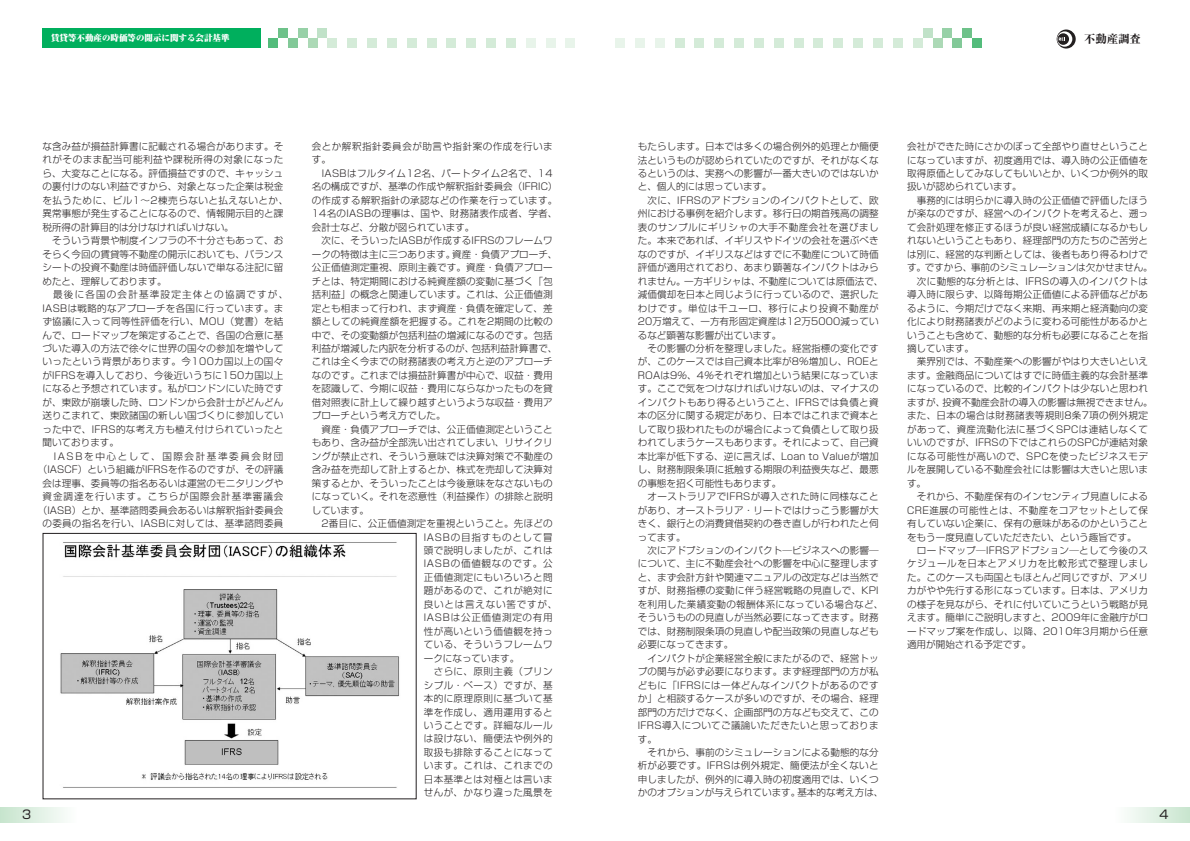
<style>
.page{position:relative;width:1190px;height:841px;background:#fff}
.page>*{position:absolute;margin:0;border:0;box-sizing:border-box;transform-origin:0 0}
.t1{font:12px "Shin Go";color:#231f20}
.t2{font:800 11.3px "Ryumin";color:#231f20}
.t3{font:300 9.6px/13.5px "Shin Go";letter-spacing:.005em;color:#231f20;text-align:justify}
.t4{font:300 9.6px/13.5px "Shin Go";letter-spacing:.04em;color:#231f20}
.t5{font:300 9.6px/13.5px "Shin Go";letter-spacing:.025em;color:#231f20}
.t6{font:300 9.6px "Shin Go";letter-spacing:.03em;color:#231f20}
.t7{font:300 9.6px/13.5px "Shin Go";letter-spacing:.05em;color:#231f20}
.t8{font:900 8.5px "Ryumin";color:#fff}
</style>
<div class="page">
<svg style="left:0;top:808px;width:64px;height:14px"></svg>
<svg style="left:1128px;top:808px;width:62px;height:14px"></svg>
<div style="left:43px;top:28px;width:218px;height:20px;background:#00af5d"></div>
<div style="left:347px;top:38px;width:10px;height:10px;background:#d4ebd8"></div>
<svg style="left:1057px;top:30px;width:19px;height:19px"></svg>
<svg style="left:1057px;top:31px;width:15px;height:16px"></svg>
<svg style="left:1057px;top:33px;width:12px;height:12px"></svg>
<svg style="left:1059px;top:38px;width:6px;height:3px"></svg>
<div style="left:268px;top:38px;width:10px;height:10px;background:#53bc7b"></div>
<div style="left:278px;top:28px;width:10px;height:10px;background:#6dc289"></div>
<div style="left:288px;top:38px;width:10px;height:10px;background:#82c998"></div>
<div style="left:298px;top:28px;width:10px;height:10px;background:#97d1a7"></div>
<div style="left:308px;top:38px;width:9px;height:10px;background:#acd9b6"></div>
<div style="left:317px;top:28px;width:10px;height:10px;background:#c0e2c8"></div>
<div style="left:327px;top:38px;width:10px;height:10px;background:#d4ebd8"></div>
<div style="left:893px;top:38px;width:10px;height:10px;background:#d4ebd8"></div>
<div style="left:913px;top:38px;width:10px;height:10px;background:#d4ebd8"></div>
<div style="left:923px;top:28px;width:10px;height:10px;background:#c0e2c8"></div>
<div style="left:933px;top:38px;width:10px;height:10px;background:#acd9b6"></div>
<div style="left:943px;top:28px;width:9px;height:10px;background:#97d1a7"></div>
<div style="left:952px;top:38px;width:10px;height:10px;background:#82c998"></div>
<div style="left:962px;top:28px;width:10px;height:10px;background:#6dc289"></div>
<div style="left:972px;top:38px;width:10px;height:10px;background:#53bc7b"></div>
<div style="left:367px;top:38px;width:10px;height:10px;background:#d4ebd8"></div>
<div style="left:387px;top:38px;width:10px;height:10px;background:#d4ebd8"></div>
<div style="left:407px;top:38px;width:10px;height:10px;background:#d4ebd8"></div>
<div style="left:427px;top:38px;width:10px;height:10px;background:#d4ebd8"></div>
<div style="left:446px;top:38px;width:10px;height:10px;background:#d4ebd8"></div>
<div style="left:466px;top:38px;width:10px;height:10px;background:#d4ebd8"></div>
<div style="left:486px;top:38px;width:10px;height:10px;background:#d4ebd8"></div>
<div style="left:506px;top:38px;width:10px;height:10px;background:#d4ebd8"></div>
<div style="left:526px;top:38px;width:10px;height:10px;background:#e8f4ea"></div>
<div style="left:546px;top:38px;width:10px;height:10px;background:#e8f4ea"></div>
<div style="left:566px;top:38px;width:9px;height:10px;background:#e8f4ea"></div>
<div style="left:873px;top:38px;width:10px;height:10px;background:#d4ebd8"></div>
<div style="left:853px;top:38px;width:10px;height:10px;background:#d4ebd8"></div>
<div style="left:833px;top:38px;width:10px;height:10px;background:#d4ebd8"></div>
<div style="left:814px;top:38px;width:9px;height:10px;background:#d4ebd8"></div>
<div style="left:794px;top:38px;width:10px;height:10px;background:#d4ebd8"></div>
<div style="left:774px;top:38px;width:10px;height:10px;background:#d4ebd8"></div>
<div style="left:754px;top:38px;width:10px;height:10px;background:#d4ebd8"></div>
<div style="left:734px;top:38px;width:10px;height:10px;background:#d4ebd8"></div>
<div style="left:714px;top:38px;width:10px;height:10px;background:#d4ebd8"></div>
<div style="left:694px;top:38px;width:10px;height:10px;background:#d4ebd8"></div>
<div style="left:675px;top:38px;width:10px;height:10px;background:#d4ebd8"></div>
<div style="left:655px;top:38px;width:10px;height:10px;background:#e8f4ea"></div>
<div style="left:635px;top:38px;width:10px;height:10px;background:#e8f4ea"></div>
<div style="left:615px;top:38px;width:10px;height:10px;background:#e8f4ea"></div>
<img style="left:60px;top:542px;width:340px;height:246px">
<p class="t8" style="left:51px;top:35px;width:180px">賃貸等不動産の時価等の開示に関する会計基準</p>
<p class="t2" style="left:1084px;top:35px;width:58px">不動産調査</p>
<p class="t3" style="left:43px;top:141px;width:247px;text-align:left">な含み益が損益計算書に記載される場合があります。それがそのまま配当可能利益や課税所得の対象になったら、大変なことになる。評価損益ですので、キャッシュの裏付けのない利益ですから、対象となった企業は税金を払うために、ビル1～2棟売らないと払えないとか、異常事態が発生することになるので、情報開示目的と課税所得の計算目的は分けなければいけない。</p>
<p class="t3" style="left:43px;top:235px;width:242px;text-indent:10px">そういう背景や制度インフラの不十分さもあって、おそらく今回の賃貸等不動産の開示においても、バランスシートの投資不動産は時価評価しないで単なる注記に留めたと、理解しております。</p>
<p class="t3" style="left:43px;top:289px;width:247px;text-align:left;text-indent:11px">最後に各国の会計基準設定主体との協調ですが、<br>IASBは戦略的なアプローチを各国に行っています。まず協議に入って同等性評価を行い、MOU（覚書）を結んで、ロードマップを策定することで、各国の合意に基づいた導入の方法で徐々に世界の国々の参加を増やしていったという背景があります。今100カ国以上の国々がIFRSを導入しており、今後近いうちに150カ国以上になると予想されています。私がロンドンにいた時ですが、東欧が崩壊した時、ロンドンから会計士がどんどん送りこまれて、東欧諸国の新しい国づくりに参加していった中で、IFRS的な考え方も植え付けられていったと聞いております。</p>
<p class="t3" style="left:38px;top:451px;width:247px;text-align:right">IASBを中心として、国際会計基準委員会財団（IASCF）という組織がIFRSを作るのですが、その評議会は理事、委員等の指名あるいは運営のモニタリングや資金調達を行います。こちらが国際会計基準審議会（IASB）とか、基準諮問委員会あるいは解釈指針委員会の委員の指名を行い、IASBに対しては、基準諮問委員</p>
<p class="t7" style="left:312px;top:141px;width:242px">会とか解釈指針委員会が助言や指針案の作成を行います。</p>
<p class="t5" style="left:312px;top:168px;width:247px;text-indent:10px">IASBはフルタイム12名、パートタイム2名で、14名の構成ですが、基準の作成や解釈指針委員会（IFRIC）の作成する解釈指針の承認などの作業を行っています。<br>14名のIASBの理事は、国や、財務諸表作成者、学者、会計士など、分散が図られています。</p>
<p class="t3" style="left:312px;top:235px;width:247px;text-align:left;text-indent:10px">次に、そういったIASBが作成するIFRSのフレームワークの特徴は主に三つあります。資産・負債アプローチ、公正価値測定重視、原則主義です。資産・負債アプローチとは、特定期間における純資産額の変動に基づく「包括利益」の概念と関連しています。これは、公正価値測定とも相まって行われ、まず資産・負債を確定して、差額としての純資産額を把握する。これを2期間の比較の中で、その変動額が包括利益の増減になるのです。包括利益が増減した内訳を分析するのが、包括利益計算書で、これは全く今までの財務諸表の考え方と逆のアプローチなのです。これまでは損益計算書が中心で、収益・費用を認識して、今期に収益・費用にならなかったものを貸借対照表に計上して繰り越すというような収益・費用アプローチという考え方でした。</p>
<p class="t3" style="left:312px;top:424px;width:242px;text-indent:10px">資産・負債アプローチでは、公正価値測定ということもあり、含み益が全部洗い出されてしまい、リサイクリングが禁止され、そういう意味では決算対策で不動産の含み益を売却して計上するとか、株式を売却して決算対策するとか、そういったことは今後意味をなさないものになっていく。それを恣意性（利益操作）の排除と説明しています。</p>
<p class="t4" style="left:424px;top:518px;width:135px;text-indent:-102px">2番目に、公正価値測定を重視ということ。先ほどの<br>IASBの目指すものとして冒頭で説明しましたが、これは<br>IASBの価値観なのです。公正価値測定にもいろいろと問題があるので、これが絶対に良いとは言えない筈ですが、<br>IASBは公正価値測定の有用性が高いという価値観を持っている、そういうフレームワークになっています。</p>
<p class="t3" style="left:424px;top:666px;width:130px;text-indent:10px">さらに、原則主義（プリンシプル・ベース）ですが、基本的に原理原則に基づいて基準を作成し、適用運用するということです。詳細なルールは設けない、簡便法や例外的取扱も排除することになっています。これは、これまでの日本基準とは対極とは言いませんが、かなり違った風景を</p>
<p class="t3" style="left:638px;top:141px;width:242px">もたらします。日本では多くの場合例外的処理とか簡便法というものが認められていたのですが、それがなくなるというのは、実務への影響が一番大きいのではないかと、個人的には思っています。</p>
<p class="t3" style="left:638px;top:195px;width:247px;text-align:left;text-indent:10px">次に、IFRSのアドプションのインパクトとして、欧州における事例を紹介します。移行日の期首残高の調整表のサンプルにギリシャの大手不動産会社を選びました。本来であれば、イギリスやドイツの会社を選ぶべきなのですが、イギリスなどはすでに不動産について時価評価が適用されており、あまり顕著なインパクトはみられません。一方ギリシャは、不動産については原価法で、減価償却を日本と同じように行っているので、選択したわけです。単位は千ユーロ、移行により投資不動産が<br>20万増えて、一方有形固定資産は12万5000減っているなど顕著な影響が出ています。</p>
<p class="t3" style="left:638px;top:343px;width:242px;text-indent:10px">その影響の分析を整理しました。経営指標の変化ですが、このケースでは自己資本比率が8％増加し、ROEとROAは9％、4％それぞれ増加という結果になっています。ここで気をつけなければいけないのは、マイナスのインパクトもあり得るということ、IFRSでは負債と資本の区分に関する規定があり、日本ではこれまで資本として取り扱われたものが場合によって負債として取り扱われてしまうケースもあります。それによって、自己資本比率が低下する、逆に言えば、Loan to Valueが増加し、財務制限条項に抵触する期限の利益喪失など、最悪の事態を招く可能性もあります。</p>
<p class="t3" style="left:638px;top:491px;width:242px;text-indent:10px">オーストラリアでIFRSが導入された時に同様なことがあり、オーストラリア・リートではけっこう影響が大きく、銀行との消費貸借契約の巻き直しが行われたと伺ってます。</p>
<p class="t3" style="left:638px;top:545px;width:247px;text-align:left;text-indent:10px">次にアドプションのインパクト─ビジネスへの影響─について、主に不動産会社への影響を中心に整理しますと、まず会計方針や関連マニュアルの改定などは当然ですが、財務指標の変動に伴う経営戦略の見直しで、KPIを利用した業績変動の報酬体系になっている場合など、そういうものの見直しが当然必要になってきます。財務では、財務制限条項の見直しや配当政策の見直しなども必要になってきます。</p>
<p class="t3" style="left:638px;top:653px;width:242px;text-indent:10px">インパクトが企業経営全般にまたがるので、経営トップの関与が必ず必要になります。まず経理部門の方が私どもに「IFRSには一体どんなインパクトがあるのですか」と相談するケースが多いのですが、その場合、経理部門の方だけでなく、企画部門の方なども交えて、このIFRS導入についてご議論いただきたいと思っております。</p>
<p class="t3" style="left:638px;top:747px;width:247px;text-align:center">それから、事前のシミュレーションによる動態的な分<br>析が必要です。IFRSは例外規定、簡便法が全くないと申しましたが、例外的に導入時の初度適用では、いくつかのオプションが与えられています。基本的な考え方は、</p>
<p class="t3" style="left:907px;top:141px;width:242px">会社ができた時にさかのぼって全部やり直せということになっていますが、初度適用では、導入時の公正価値を取得原価としてみなしてもいいとか、いくつか例外的取扱いが認められています。</p>
<p class="t3" style="left:917px;top:195px;width:233px">事務的には明らかに導入時の公正価値で評価したほう</p>
<p class="t3" style="left:907px;top:208px;width:242px">が楽なのですが、経営へのインパクトを考えると、遡っ</p>
<p class="t3" style="left:907px;top:222px;width:242px">て会計処理を修正するほうが良い経営成績になるかもし</p>
<p class="t3" style="left:907px;top:235px;width:242px">れないということもあり、経理部門の方たちのご苦労と</p>
<p class="t3" style="left:907px;top:249px;width:242px">は別に、経営的な判断としては、後者もあり得るわけで</p>
<p class="t3" style="left:907px;top:262px;width:247px">す。ですから、事前のシミュレーションは欠かせません。</p>
<p class="t6" style="left:917px;top:277px;width:233px">次に動態的な分析とは、IFRSの導入のインパクトは</p>
<p class="t3" style="left:907px;top:289px;width:242px">導入時に限らず、以降毎期公正価値による評価などがあ</p>
<p class="t3" style="left:907px;top:303px;width:242px">るように、今期だけでなく来期、再来期と経済動向の変</p>
<p class="t3" style="left:907px;top:316px;width:242px">化により財務諸表がどのように変わる可能性があるかと</p>
<p class="t3" style="left:907px;top:330px;width:242px">いうことも含めて、動態的な分析も必要になることを指</p>
<p class="t3" style="left:907px;top:343px;width:68px">摘しています。</p>
<p class="t3" style="left:917px;top:356px;width:233px">業界別では、不動産業への影響がやはり大きいといえ</p>
<p class="t3" style="left:907px;top:370px;width:242px">ます。金融商品についてはすでに時価主義的な会計基準</p>
<p class="t3" style="left:907px;top:383px;width:242px">になっているので、比較的インパクトは少ないと思われ</p>
<p class="t3" style="left:907px;top:397px;width:247px">ますが、投資不動産会計の導入の影響は無視できません。</p>
<p class="t6" style="left:907px;top:412px;width:242px">また、日本の場合は財務諸表等規則8条7項の例外規定</p>
<p class="t4" style="left:907px;top:424px;width:242px">があって、資産流動化法に基づくSPCは連結しなくて</p>
<p class="t3" style="left:907px;top:437px;width:242px">いいのですが、IFRSの下ではこれらのSPCが連結対象</p>
<p class="t4" style="left:907px;top:451px;width:242px">になる可能性が高いので、SPCを使ったビジネスモデ</p>
<p class="t3" style="left:907px;top:464px;width:242px">ルを展開している不動産会社には影響は大きいと思いま</p>
<p class="t3" style="left:907px;top:478px;width:21px">す。</p>
<p class="t3" style="left:917px;top:491px;width:233px">それから、不動産保有のインセンティブ見直しによる</p>
<p class="t4" style="left:907px;top:505px;width:242px">CRE進展の可能性とは、不動産をコアセットとして保</p>
<p class="t3" style="left:907px;top:518px;width:242px">有していない企業に、保有の意味があるのかということ</p>
<p class="t3" style="left:907px;top:531px;width:231px">をもう一度見直していただきたい、という趣旨です。</p>
<p class="t6" style="left:917px;top:547px;width:233px">ロードマップ─IFRSアドプション─として今後のス</p>
<p class="t7" style="left:907px;top:558px;width:242px">ケジュールを日本とアメリカを比較形式で整理しまし</p>
<p class="t3" style="left:907px;top:572px;width:242px">た。このケースも両国ともほとんど同じですが、アメリ</p>
<p class="t3" style="left:907px;top:585px;width:242px">カがやや先行する形になっています。日本は、アメリカ</p>
<p class="t3" style="left:907px;top:599px;width:242px">の様子を見ながら、それに付いていこうという戦略が見</p>
<p class="t3" style="left:907px;top:612px;width:242px">えます。簡単にご説明しますと、2009年に金融庁がロ</p>
<p class="t3" style="left:907px;top:626px;width:242px">ードマップ案を作成し、以降、2010年3月期から任意</p>
<p class="t3" style="left:907px;top:639px;width:126px">適用が開始される予定です。</p>
<p class="t1" style="left:22px;top:810px;width:11px">3</p>
<p class="t1" style="left:1159px;top:810px;width:11px">4</p>
</div>
